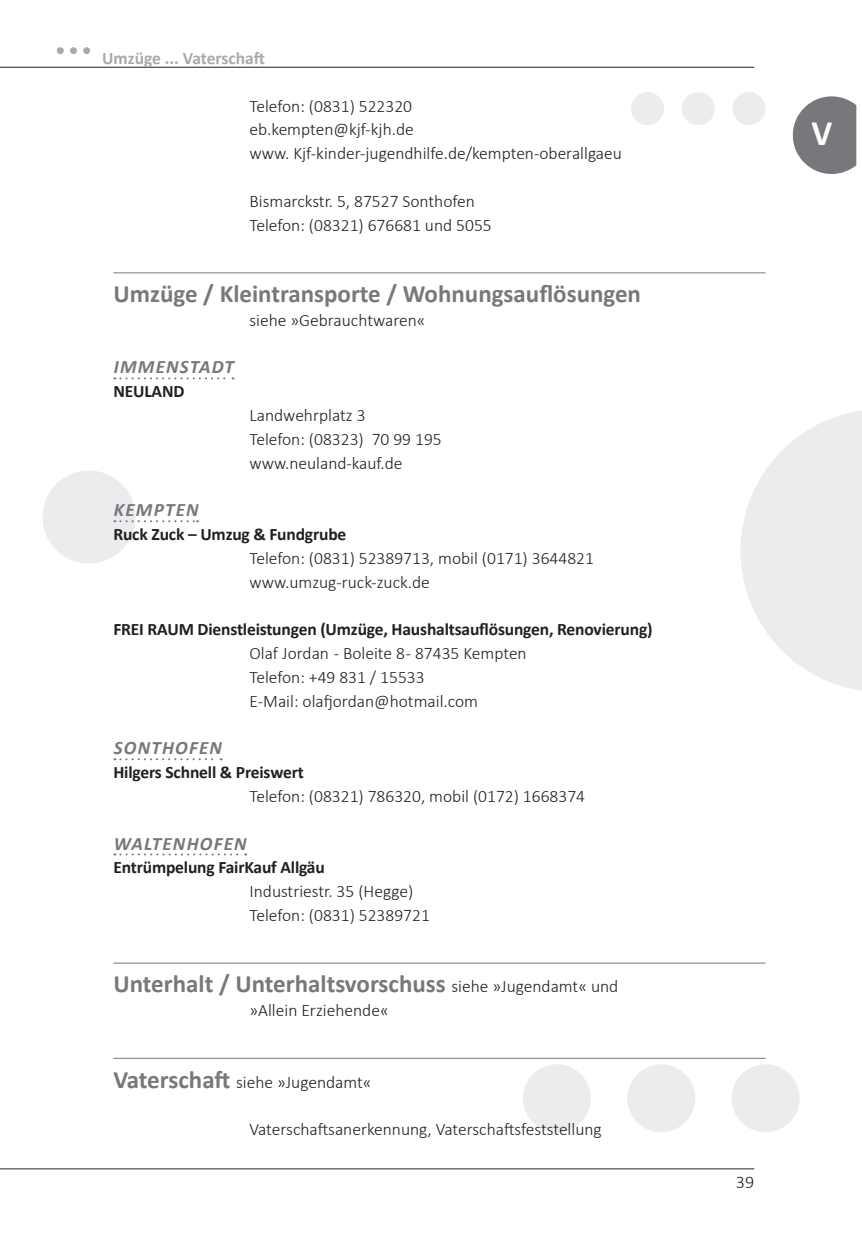
<style>
.page{position:relative;width:862px;height:1236px;background:#fff}
.page>*{position:absolute;margin:0;border:0;box-sizing:border-box;transform-origin:0 0}
.t1{font:700 36px "Calibri";color:#fff}
.t2{font:700 25px "Calibri";color:#76787b}
.t3{font:italic 700 19px "Calibri";letter-spacing:.065em;color:#76787b}
.t4{font:300 18px "Calibri";color:#231f20}
.t5{font:300 17.6px/23.8px "Calibri";color:#231f20}
.t6{font:700 17.6px "Calibri";letter-spacing:-.01em;color:#231f20}
.t7{font:700 17.6px "Calibri";color:#a8a9ad}
.s1{font-weight:300;font-size:17.6px;color:#231f20}
.s2{font-weight:700;font-size:25px;color:#76787b}
</style>
<div class="page">
<svg style="left:793px;top:96px;width:63px;height:78px;background:#8c8d90"></svg>
<div style="left:43px;top:471px;width:92px;height:93px;background:#ececee;border-radius:50%"></div>
<div style="left:523px;top:1064px;width:68px;height:68px;background:#ececee;border-radius:50%"></div>
<div style="left:627px;top:1064px;width:68px;height:68px;background:#ececee;border-radius:50%"></div>
<div style="left:731px;top:1064px;width:68px;height:68px;background:#ececee;border-radius:50%"></div>
<div style="left:631px;top:92px;width:33px;height:33px;background:#ececee;border-radius:50%"></div>
<div style="left:681px;top:92px;width:34px;height:33px;background:#ececee;border-radius:50%"></div>
<div style="left:732px;top:92px;width:33px;height:33px;background:#ececee;border-radius:50%"></div>
<svg style="left:741px;top:410px;width:121px;height:281px"></svg>
<hr style="left:0;top:1168px;width:754px;height:1px;background:#231f20">
<div style="left:83px;top:47px;width:7px;height:7px;background:#a8a9ad;border-radius:50%"></div>
<div style="left:70px;top:47px;width:7px;height:7px;background:#a8a9ad;border-radius:50%"></div>
<div style="left:57px;top:47px;width:7px;height:7px;background:#a8a9ad;border-radius:50%"></div>
<hr style="left:0;top:67px;width:754px;height:1px;background:#231f20">
<hr style="left:113px;top:272px;width:652px;height:1px;background:#76787b">
<svg style="left:114px;top:377px;width:119px;height:2px"></svg>
<svg style="left:114px;top:520px;width:84px;height:2px"></svg>
<svg style="left:114px;top:758px;width:108px;height:2px"></svg>
<svg style="left:114px;top:853px;width:132px;height:2px"></svg>
<hr style="left:113px;top:963px;width:652px;height:1px;background:#76787b">
<hr style="left:113px;top:1058px;width:652px;height:1px;background:#76787b">
<p class="t7" style="left:102px;top:46px;width:164px">Umzüge ... Vaterschaft</p>
<p class="t5" style="left:249px;top:94px;width:374px">Telefon: (0831) 522320<br>eb.kempten@kjf-kjh.de<br>www. Kjf-kinder-jugendhilfe.de/kempten-oberallgaeu</p>
<p class="t5" style="left:249px;top:189px;width:244px">Bismarckstr. 5, 87527 Sonthofen<br>Telefon: (08321) 676681 und 5055</p>
<h2 class="t2" style="left:113px;top:276px;width:529px">Umzüge / Kleintransporte / Wohnungsauflösungen</h2>
<p class="t5" style="left:249px;top:308px;width:178px">siehe »Gebrauchtwaren«</p>
<p class="t3" style="left:114px;top:354px;width:122px">IMMENSTADT</p>
<p class="t6" style="left:113px;top:379px;width:73px">NEULAND</p>
<p class="t5" style="left:249px;top:403px;width:194px">Landwehrplatz 3<br>Telefon: (08323) 70 99 195 www.neuland-kauf.de</p>
<p class="t3" style="left:114px;top:497px;width:86px">KEMPTEN</p>
<p class="t6" style="left:113px;top:522px;width:234px">Ruck Zuck – Umzug &amp; Fundgrube</p>
<p class="t5" style="left:249px;top:546px;width:346px">Telefon: (0831) 52389713, mobil (0171) 3644821 www.umzug-ruck-zuck.de</p>
<p class="t6" style="left:113px;top:617px;width:541px">FREI RAUM Dienstleistungen (Umzüge, Haushaltsauflösungen, Renovierung)</p>
<p class="t5" style="left:249px;top:641px;width:279px">Olaf Jordan - Boleite 8 - 87435 Kempten<br>Telefon: +49 831 / 15533<br>E-Mail: olafjordan@hotmail.com</p>
<p class="t3" style="left:114px;top:735px;width:110px">SONTHOFEN</p>
<p class="t6" style="left:113px;top:760px;width:192px">Hilgers Schnell &amp; Preiswert</p>
<p class="t5" style="left:249px;top:784px;width:337px">Telefon: (08321) 786320, mobil (0172) 1668374</p>
<p class="t3" style="left:114px;top:830px;width:134px">WALTENHOFEN</p>
<p class="t6" style="left:113px;top:855px;width:213px">Entrümpelung FairKauf Allgäu</p>
<p class="t5" style="left:249px;top:879px;width:182px">Industriestr. 35 (Hegge)<br>Telefon: (0831) 52389721</p>
<h2 class="t2" style="left:113px;top:966px;width:506px">Unterhalt / Unterhaltsvorschuss <span class="s1">siehe »Jugendamt« und</span></h2>
<p class="t5" style="left:249px;top:998px;width:141px">»Allein Erziehende«</p>
<p class="t5" style="left:113px;top:1070px;width:260px"><span class="s2">Vaterschaft</span> siehe »Jugendamt«</p>
<p class="t5" style="left:249px;top:1117px;width:354px">Vaterschaftsanerkennung, Vaterschaftsfeststellung</p>
<h1 class="t1" style="left:811px;top:107px;width:22px">V</h1>
<p class="t4" style="left:736px;top:1170px;width:20px">39</p>
</div>
